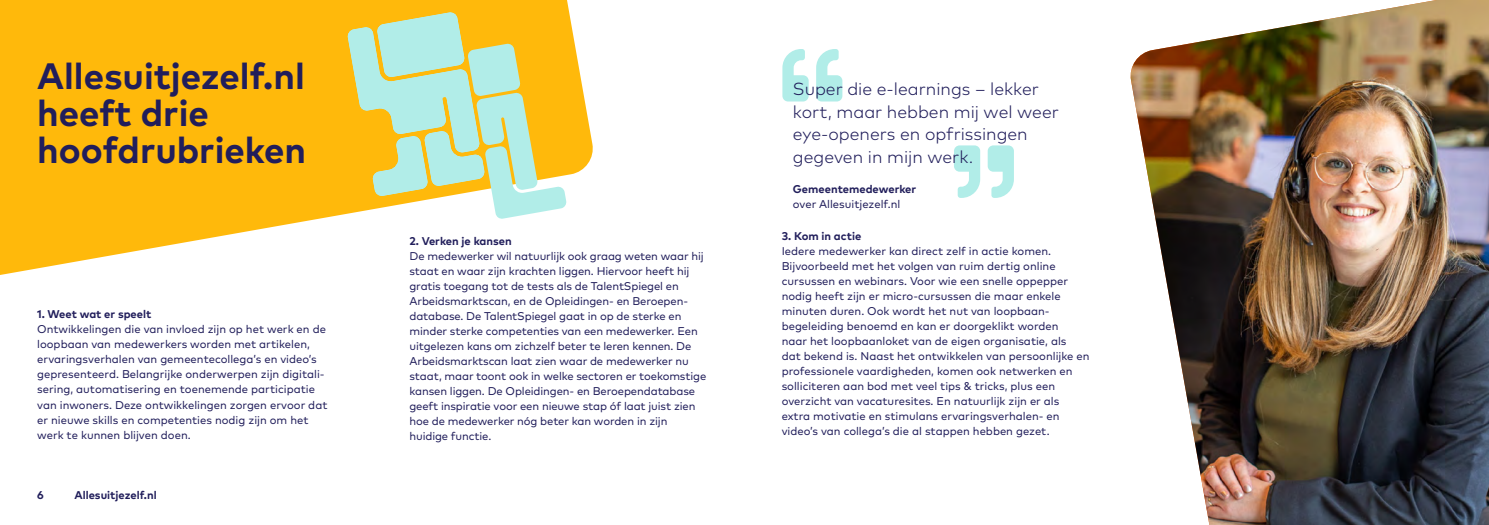
<style>
.page{position:relative;width:1489px;height:525px;background:#fff}
.page>*{position:absolute;margin:0;border:0;box-sizing:border-box;transform-origin:0 0}
.Bullets_1{font:700 36.62px/36.6px "Mark Pro";color:#211e5b}
.t1{font:300 17.5px/22.5px "Mark Pro";color:#211e5b}
.Bullets_1-2{font:11.25px/15px "Mark Pro";color:#211e5b}
.Bullets_1-3{font:700 11.25px "Mark Pro";color:#211e5b}
.Alineakop{font:11.25px/15px "Mark Pro";color:#211e5b}
.s1{font-weight:700}
</style>
<div class="page">
<svg style="left:954px;top:145px;width:59px;height:53px"></svg>
<svg style="left:0;top:0;width:593px;height:275px;fill:#ffb90b"></svg>
<svg style="left:782px;top:49px;width:60px;height:52px"></svg>
<img style="left:1130px;top:0;width:358px;height:524px">
<svg style="left:342px;top:6px;width:224px;height:213px;background:#d8d789"></svg>
<p class="Bullets_1" style="left:37px;top:55px;width:269px">Allesuitjezelf.nl heeft drie</p>
<p class="Bullets_1" style="left:37px;top:128px;width:270px">hoofdrubrieken</p>
<p class="Bullets_1-3" style="left:37px;top:306px;width:116px">1. Weet wat er speelt</p>
<p class="Bullets_1-2" style="left:37px;top:321px;width:292px">Ontwikkelingen die van invloed zijn op het werk en de loopbaan van medewerkers worden met artikelen, ervaringsverhalen van gemeentecollega’s en video’s gepresenteerd. Belangrijke onderwerpen zijn digitali&shy;sering, automatisering en toenemende participatie van inwoners. Deze ontwikkelingen zorgen ervoor dat er nieuwe skills en competenties nodig zijn om het werk te kunnen blijven doen.</p>
<p class="Bullets_1-3" style="left:37px;top:486px;width:8px">6</p>
<p class="Bullets_1-3" style="left:74px;top:486px;width:84px">Allesuitjezelf.nl</p>
<p class="Bullets_1-3" style="left:409px;top:232px;width:104px">2. Verken je kansen</p>
<p class="Bullets_1-2" style="left:409px;top:247px;width:298px">De medewerker wil natuurlijk ook graag weten waar hij staat en waar zijn krachten liggen. Hiervoor heeft hij gratis toegang tot de tests als de TalentSpiegel en Arbeidsmarktscan, en de Opleidingen- en Beroepen&shy;database. De TalentSpiegel gaat in op de sterke en minder sterke competenties van een medewerker. Een uitgelezen kans om zichzelf beter te leren kennen. De Arbeidsmarktscan laat zien waar de medewerker nu staat, maar toont ook in welke sectoren er toekomstige kansen liggen. De Opleidingen- en Beroependatabase geeft inspiratie voor een nieuwe stap óf laat juist zien hoe de medewerker nóg beter kan worden in zijn huidige functie.</p>
<p class="t1" style="left:793px;top:76px;width:267px">Super die e-learnings – lekker kort, maar hebben mij wel weer eye-openers en opfrissingen gegeven in mijn werk.</p>
<p class="Alineakop" style="left:793px;top:180px;width:125px"><span class="s1">Gemeentemedewerker </span>over Allesuitjezelf.nl</p>
<p class="Bullets_1-3" style="left:781px;top:227px;width:81px">3. Kom in actie</p>
<p class="Bullets_1-2" style="left:781px;top:243px;width:309px">Iedere medewerker kan direct zelf in actie komen.<br>Bijvoorbeeld met het volgen van ruim dertig online cursussen en webinars. Voor wie een snelle oppepper nodig heeft zijn er micro-cursussen die maar enkele minuten duren. Ook wordt het nut van loopbaan&shy;begeleiding benoemd en kan er doorgeklikt worden<br>naar het loopbaanloket van de eigen organisatie, als<br>dat bekend is. Naast het ontwikkelen van persoonlijke en professionele vaardigheden, komen ook netwerken en solliciteren aan bod met veel tips &amp; tricks, plus een overzicht van vacaturesites. En natuurlijk zijn er als extra motivatie en stimulans ervaringsverhalen- en video’s van collega’s die al stappen hebben gezet.</p>
</div>
